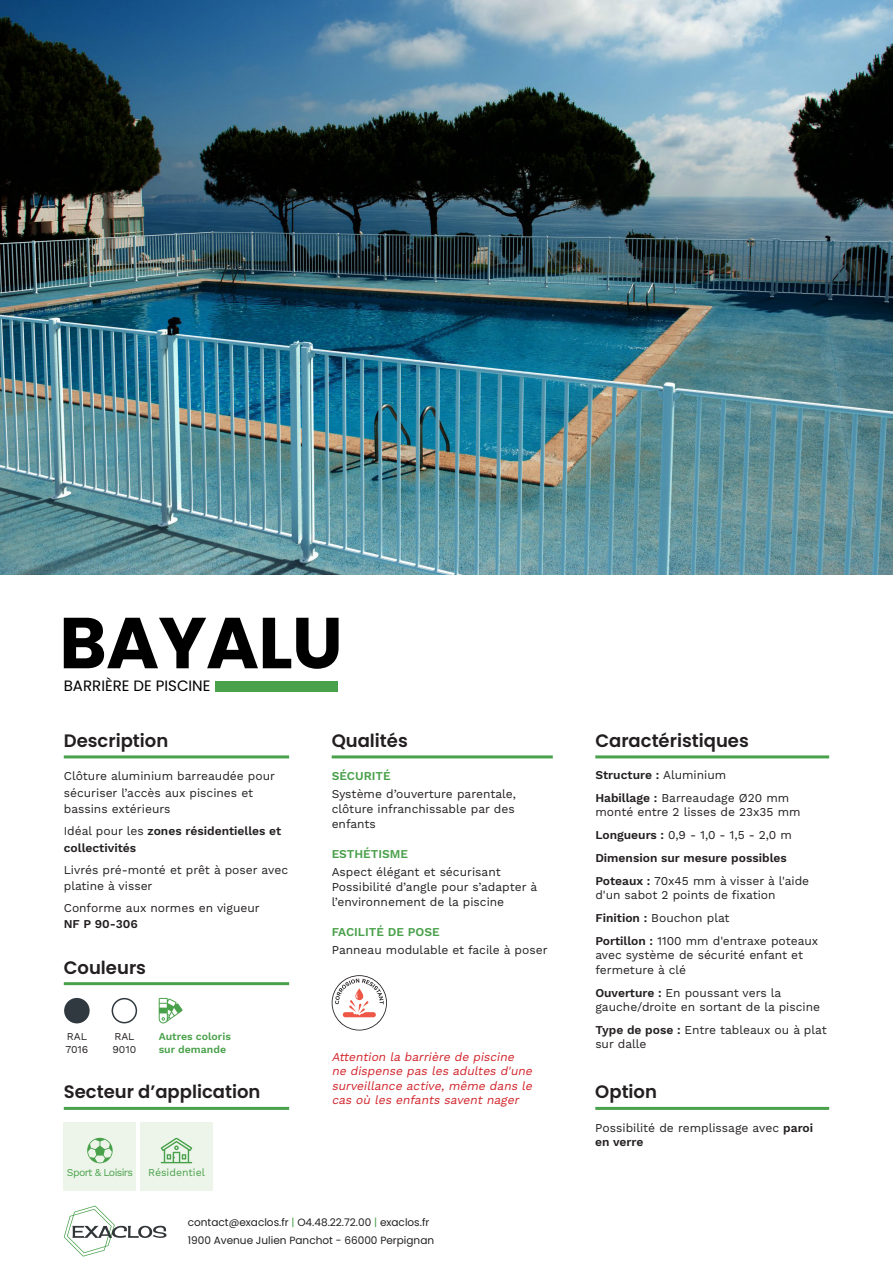
<style>
.page{position:relative;width:893px;height:1263px;background:#fff}
.page>*{position:absolute;margin:0;border:0;box-sizing:border-box;transform-origin:0 0}
.t1{font:700 72px "Poppins";letter-spacing:-.01em;color:#000}
.t2{font:600 18px "Poppins";color:#231f20}
.t3{font:15px "Poppins";color:#000}
.t4{font:12px/14.4px "Work Sans";color:#231f20}
.t5{font:italic 12px/14.4px "Work Sans";color:#d1232a}
.t6{font:600 12px/16.5px "Work Sans";color:#231f20}
.t7{font:600 12px "Work Sans";color:#4aa14b}
.t8{font:10.5px/18px "Poppins";color:#231f20}
.t9{font:600 10.5px/12.6px "Work Sans";color:#4aa14b}
.t10{font:10.5px "Work Sans";color:#231f20}
.t11{font:10.5px "Work Sans";letter-spacing:-.06em;color:#4aa14b}
.t12{font:10.5px "Work Sans";color:#4aa14b}
.s1{font-weight:400}
.s2{font-weight:600}
.s3{color:#4aa14b}
</style>
<div class="page">
<svg style="left:64px;top:1205px;width:103px;height:51px"></svg>
<img style="left:0;top:0;width:893px;height:574px">
<div style="left:215px;top:681px;width:123px;height:10px;background:#4aa14b"></div>
<hr style="left:332px;top:755px;width:221px;height:3px;background:#4aa14b">
<hr style="left:64px;top:755px;width:225px;height:3px;background:#4aa14b">
<hr style="left:595px;top:755px;width:234px;height:3px;background:#4aa14b">
<svg style="left:332px;top:975px;width:55px;height:55px"></svg>
<hr style="left:64px;top:1107px;width:225px;height:3px;background:#4aa14b">
<div style="left:64px;top:1123px;width:72px;height:68px;background:#edf5eb"></div>
<svg style="left:87px;top:1138px;width:26px;height:25px"></svg>
<div style="left:140px;top:1123px;width:73px;height:68px;background:#edf5eb"></div>
<svg style="left:161px;top:1138px;width:31px;height:25px"></svg>
<hr style="left:64px;top:982px;width:225px;height:3px;background:#4aa14b">
<div style="left:64px;top:998px;width:26px;height:25px;background:#2f393f;border-radius:50%"></div>
<div style="left:112px;top:998px;width:25px;height:25px;border:2px solid #2f393f;border-radius:50%"></div>
<svg style="left:159px;top:998px;width:24px;height:25px"></svg>
<hr style="left:595px;top:1107px;width:234px;height:3px;background:#4aa14b">
<p class="t1" style="left:59px;top:601px;width:285px">BAYALU</p>
<p class="t3" style="left:64px;top:677px;width:148px">BARRIÈRE DE PISCINE</p>
<p class="t2" style="left:64px;top:730px;width:106px">Description</p>
<p class="t2" style="left:332px;top:730px;width:78px">Qualités</p>
<p class="t2" style="left:595px;top:730px;width:155px">Caractéristiques</p>
<p class="t7" style="left:332px;top:769px;width:61px">SÉCURITÉ</p>
<p class="t6" style="left:595px;top:767px;width:132px">Structure : <span class="s1">Aluminium</span></p>
<p class="t4" style="left:595px;top:791px;width:207px"><span class="s2">Habillage :</span> Barreaudage Ø20 mm monté entre 2 lisses de 23x35 mm</p>
<p class="t4" style="left:595px;top:828px;width:198px"><span class="s2">Longueurs :</span> 0,9 - 1,0 - 1,5 - 2,0 m</p>
<p class="t6" style="left:595px;top:850px;width:193px">Dimension sur mesure possibles</p>
<p class="t4" style="left:595px;top:874px;width:215px"><span class="s2">Poteaux :</span> 70x45 mm à visser à l'aide d'un sabot 2 points de fixation</p>
<p class="t4" style="left:595px;top:911px;width:136px"><span class="s2">Finition :</span> Bouchon plat</p>
<p class="t4" style="left:595px;top:934px;width:225px"><span class="s2">Portillon :</span> 1100 mm d'entraxe poteaux avec système de sécurité enfant et fermeture à clé</p>
<p class="t4" style="left:595px;top:986px;width:226px"><span class="s2">Ouverture :</span> En poussant vers la gauche/droite en sortant de la piscine</p>
<p class="t4" style="left:595px;top:1023px;width:233px"><span class="s2">Type de pose :</span> Entre tableaux ou à plat sur dalle</p>
<p class="t4" style="left:64px;top:768px;width:213px;line-height:16.5px">Clôture aluminium barreaudée pour sécuriser l’accès aux piscines et bassins extérieurs</p>
<p class="t4" style="left:332px;top:787px;width:186px;line-height:15px;text-align:justify">Système d’ouverture parentale, clôture infranchissable par des enfants</p>
<p class="t6" style="left:64px;top:823px;width:219px"><span class="s1">Idéal pour les</span> zones résidentielles et collectivités</p>
<p class="t7" style="left:332px;top:847px;width:78px">ESTHÉTISME</p>
<p class="t4" style="left:332px;top:865px;width:207px;line-height:15px">Aspect élégant et sécurisant<br>Possibilité d’angle pour s’adapter à l’environnement de la piscine</p>
<p class="t4" style="left:64px;top:862px;width:226px;line-height:16.5px">Livrés pré-monté et prêt à poser avec platine à visser</p>
<p class="t4" style="left:64px;top:901px;width:197px">Conforme aux normes en vigueur</p>
<p class="t6" style="left:64px;top:917px;width:76px">NF P 90-306</p>
<p class="t7" style="left:332px;top:925px;width:110px">FACILITÉ DE POSE</p>
<p class="t4" style="left:332px;top:943px;width:217px">Panneau modulable et facile à poser</p>
<p class="t2" style="left:64px;top:957px;width:84px">Couleurs</p>
<p class="t9" style="left:159px;top:1030px;width:74px">Autres coloris sur demande</p>
<p class="t10" style="left:67px;top:1030px;width:22px">RAL</p>
<p class="t10" style="left:65px;top:1043px;width:24px">7016</p>
<p class="t10" style="left:114px;top:1030px;width:22px">RAL</p>
<p class="t10" style="left:112px;top:1043px;width:25px">9010</p>
<p class="t5" style="left:332px;top:1050px;width:205px">Attention la barrière de piscine ne dispense pas les adultes d'une surveillance active, même dans le cas où les enfants savent nager</p>
<p class="t2" style="left:64px;top:1081px;width:198px">Secteur d’application</p>
<p class="t2" style="left:595px;top:1081px;width:63px">Option</p>
<p class="t4" style="left:595px;top:1121px;width:219px">Possibilité de remplissage avec <span class="s2">paroi en verre</span></p>
<p class="t11" style="left:67px;top:1166px;width:67px">Sport &amp; Loisirs</p>
<p class="t12" style="left:148px;top:1166px;width:58px">Résidentiel</p>
<p class="t8" style="left:188px;top:1213px;width:248px">contact@exaclos.fr <span class="s3">|</span> O4.48.22.72.00 <span class="s3">|</span> exaclos.fr<br>1900 Avenue Julien Panchot - 66000 Perpignan</p>
</div>
